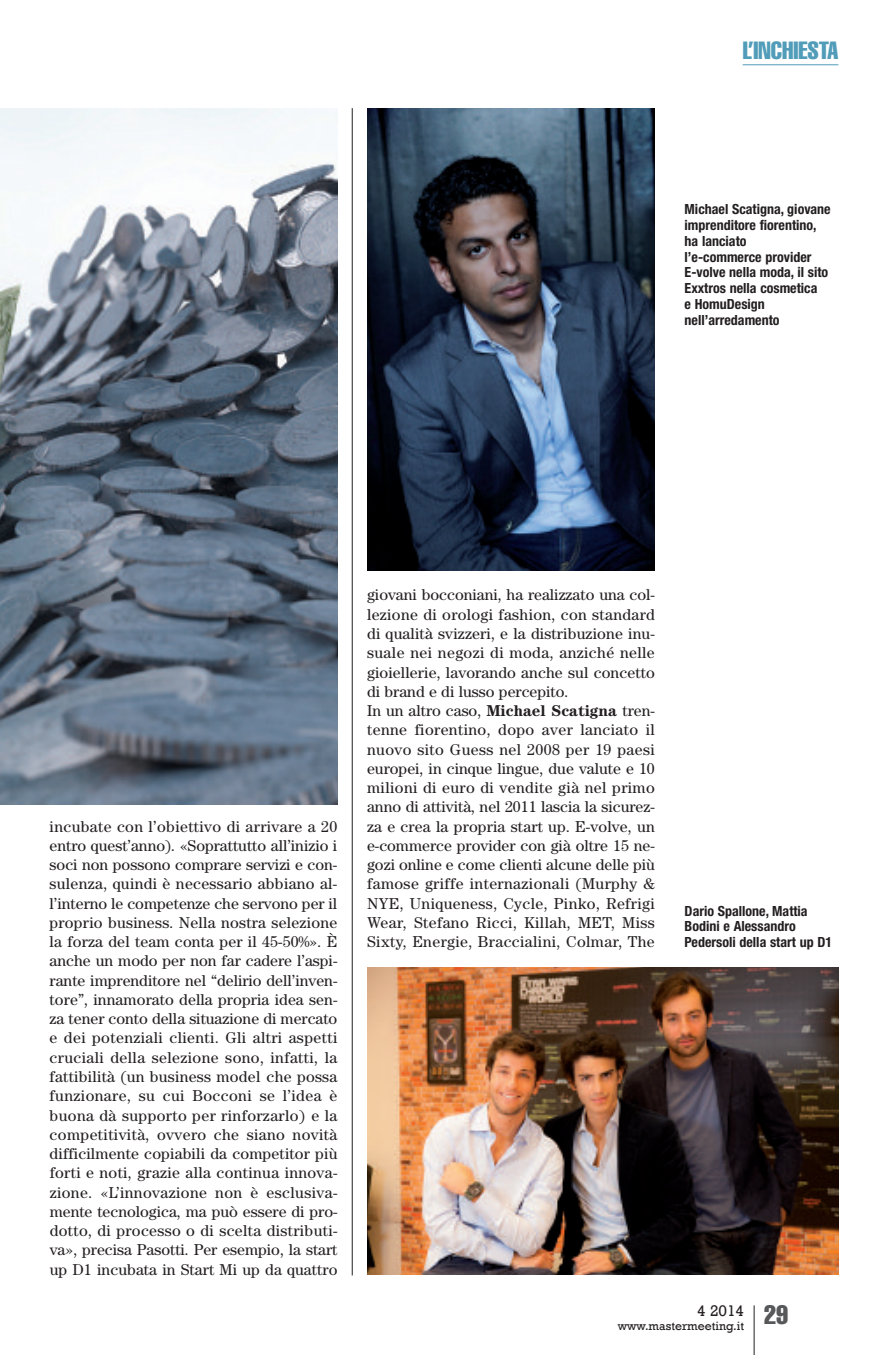
<style>
.page{position:relative;width:893px;height:1355px;background:#fff}
.page>*{position:absolute;margin:0;border:0;box-sizing:border-box;transform-origin:0 0}
.t1{font:extra-condensed 24.5px "Helvetica";color:#509cb9}
.t2{font:15.75px/19.2px "Century";letter-spacing:.01em;color:#231f20}
.t3{font:15.75px "Rockwell";color:#231f20}
.t4{font:700 condensed 14px/15.8px "Helvetica Neue";color:#231f20}
.t5{font:12.25px "Rockwell";color:#231f20}
.s1{font-weight:700}
</style>
<div class="page">
<hr style="left:754px;top:1305px;width:1px;height:49px;background:#231f20">
<hr style="left:743px;top:64px;width:95px;height:1px;background:#509cb9">
<hr style="left:352px;top:108px;width:1px;height:1167px;background:#231f20">
<img style="left:0;top:108px;width:337px;height:696px">
<img style="left:367px;top:967px;width:471px;height:307px">
<img style="left:367px;top:108px;width:288px;height:462px">
<h1 class="t1" style="left:743px;top:42px;width:97px">L’INCHIESTA</h1>
<p class="t4" style="left:685px;top:203px;width:148px">Michael Scatigna, giovane imprenditore fiorentino, ha lanciato<br>l’e-commerce provider<br>E-volve nella moda, il sito<br>Exxtros nella cosmetica<br>e HomuDesign nell’arredamento</p>
<p class="t2" style="left:50px;top:818px;width:289px;text-align:justify">incubate con l’obiettivo di arrivare a 20 entro quest’anno). «Soprattutto all’inizio i soci non possono comprare servizi e con&shy;sulenza, quindi è necessario abbiano al&shy;l’interno le competenze che servono per il proprio business. Nella nostra selezione la forza del team conta per il 45-50%». È anche un modo per non far cadere l’aspi&shy;rante imprenditore nel “delirio dell’inven&shy;tore”, innamorato della propria idea sen&shy;za tener conto della situazione di mercato e dei potenziali clienti. Gli altri aspetti cruciali della selezione sono, infatti, la fattibilità (un business model che possa funzionare, su cui Bocconi se l’idea è buona dà supporto per rinforzarlo) e la competitività, ovvero che siano novità difficilmente copiabili da competitor più forti e noti, grazie alla continua innova&shy;zione. «L’innovazione non è esclusiva&shy;mente tecnologica, ma può essere di pro&shy;dotto, di processo o di scelta distributi&shy;va», precisa Pasotti. Per esempio, la start up D1 incubata in Start Mi up da quattro</p>
<p class="t2" style="left:367px;top:587px;width:289px">giovani bocconiani, ha realizzato una col&shy;lezione di orologi fashion, con standard di qualità svizzeri, e la distribuzione inu&shy;suale nei negozi di moda, anziché nelle gioiellerie, lavorando anche sul concetto di brand e di lusso percepito.<br>In un altro caso, <span class="s1">Michael Scatigna</span> tren&shy;tenne fiorentino, dopo aver lanciato il nuovo sito Guess nel 2008 per 19 paesi europei, in cinque lingue, due valute e 10 milioni di euro di vendite già nel primo anno di attività, nel 2011 lascia la sicurez&shy;za e crea la propria start up. E-volve, un e-commerce provider con già oltre 15 ne&shy;gozi online e come clienti alcune delle più famose griffe internazionali (Murphy &amp; NYE, Uniqueness, Cycle, Pinko, Refrigi Wear, Stefano Ricci, Killah, MET, Miss Sixty, Energie, Braccialini, Colmar, The</p>
<p class="t4" style="left:685px;top:903px;width:149px">Dario Spallone, Mattia<br>Bodini e Alessandro<br>Pedersoli della start up D1</p>
<p class="t5" style="left:618px;top:1318px;width:172px">www.mastermeeting.it <sup>29</sup></p>
<p class="t3" style="left:697px;top:1300px;width:49px">4 2014</p>
</div>
